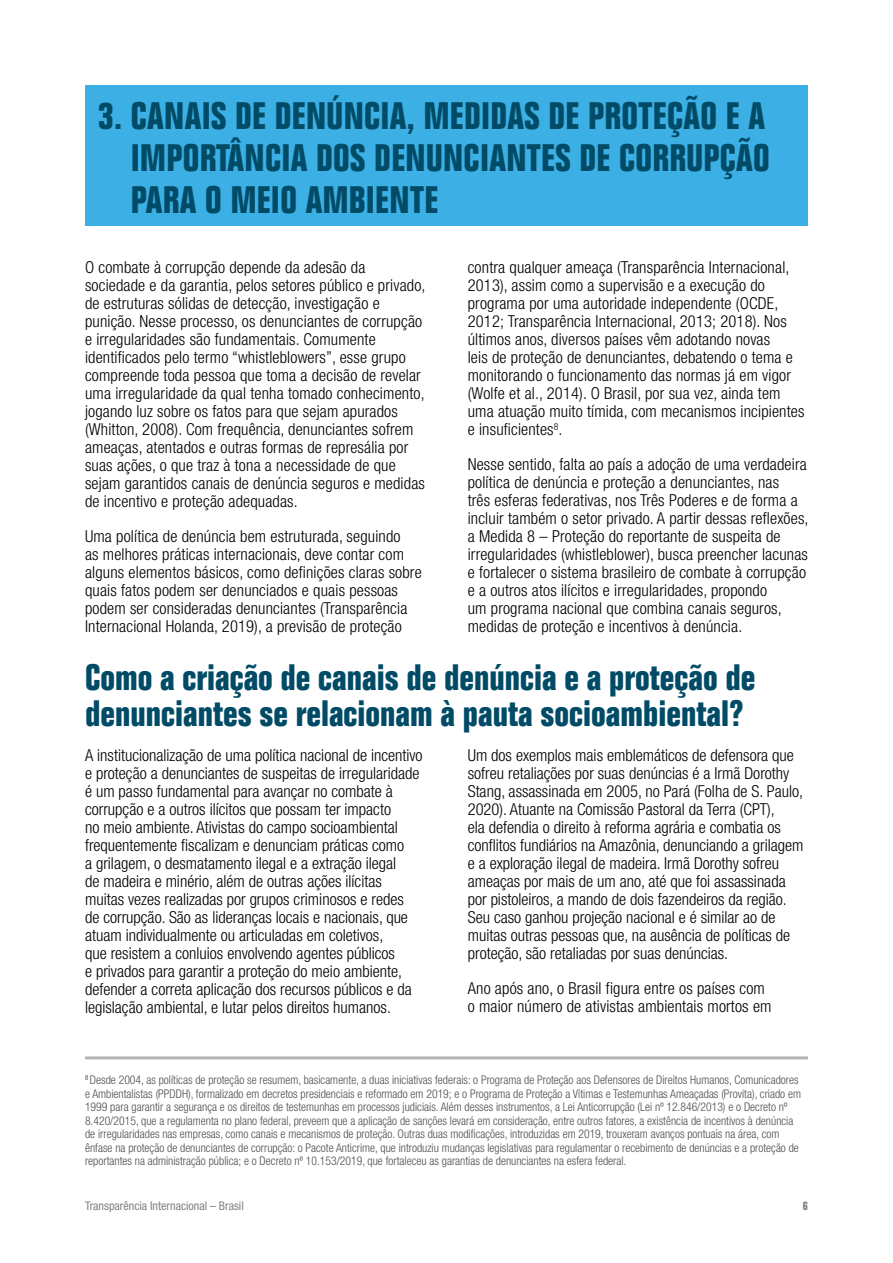
<style>
.page{position:relative;width:893px;height:1263px;background:#fff}
.page>*{position:absolute;margin:0;border:0;box-sizing:border-box;transform-origin:0 0}
.t1{font:700 condensed 37.5px/42px "Folio Std";letter-spacing:.01em;color:#014b66}
.t2{font:700 condensed 36px/36px "Folio Std";color:#014b66}
.t3{font:300 condensed 16.5px/18px "Helvetica Neue LT Std";letter-spacing:.01em;color:#000}
.t4{font:300 condensed 12px/13.5px "Helvetica Neue LT Std";color:#4d4d4f}
.t5{font:condensed 12px "Helvetica Neue LT Std";color:#808285}
.t6{font:700 condensed 12px "Folio Std";color:#808285}
</style>
<div class="page">
<div style="left:85px;top:85px;width:723px;height:141px;background:#3cafe4"></div>
<hr style="left:85px;top:1056px;width:723px;height:3px;background:#b1b4b6">
<h1 class="t1" style="left:131px;top:96px;width:641px;text-indent:-33px">3. CANAIS DE DENÚNCIA, MEDIDAS DE PROTEÇÃO E A<br>IMPORTÂNCIA DOS DENUNCIANTES DE CORRUPÇÃO<br>PARA O MEIO AMBIENTE</h1>
<p class="t3" style="left:85px;top:258px;width:342px">O combate à corrupção depende da adesão da sociedade e da garantia, pelos setores público e privado, de estruturas sólidas de detecção, investigação e punição. Nesse processo, os denunciantes de corrupção e irregularidades são fundamentais. Comumente identificados pelo termo “whistleblowers”, esse grupo compreende toda pessoa que toma a decisão de revelar uma irregularidade da qual tenha tomado conhecimento, jogando luz sobre os fatos para que sejam apurados (Whitton, 2008). Com frequência, denunciantes sofrem ameaças, atentados e outras formas de represália por suas ações, o que traz à tona a necessidade de que sejam garantidos canais de denúncia seguros e medidas de incentivo e proteção adequadas.</p>
<p class="t3" style="left:85px;top:527px;width:338px">Uma política de denúncia bem estruturada, seguindo<br>as melhores práticas internacionais, deve contar com alguns elementos básicos, como definições claras sobre quais fatos podem ser denunciados e quais pessoas podem ser consideradas denunciantes (Transparência Internacional Holanda, 2019), a previsão de proteção</p>
<p class="t3" style="left:468px;top:258px;width:338px">contra qualquer ameaça (Transparência Internacional, 2013), assim como a supervisão e a execução do programa por uma autoridade independente (OCDE, 2012; Transparência Internacional, 2013; 2018). Nos últimos anos, diversos países vêm adotando novas<br>leis de proteção de denunciantes, debatendo o tema e monitorando o funcionamento das normas já em vigor (Wolfe et al., 2014). O Brasil, por sua vez, ainda tem uma atuação muito tímida, com mecanismos incipientes e insuficientes<sup>8</sup>.</p>
<p class="t3" style="left:468px;top:455px;width:342px">Nesse sentido, falta ao país a adoção de uma verdadeira política de denúncia e proteção a denunciantes, nas<br>três esferas federativas, nos Três Poderes e de forma a incluir também o setor privado. A partir dessas reflexões, a Medida 8 – Proteção do reportante de suspeita de irregularidades (whistleblower), busca preencher lacunas e fortalecer o sistema brasileiro de combate à corrupção e a outros atos ilícitos e irregularidades, propondo<br>um programa nacional que combina canais seguros, medidas de proteção e incentivos à denúncia.</p>
<h2 class="t2" style="left:85px;top:660px;width:672px">Como a criação de canais de denúncia e a proteção de denunciantes se relacionam à pauta socioambiental?</h2>
<p class="t3" style="left:85px;top:746px;width:339px">A institucionalização de uma política nacional de incentivo e proteção a denunciantes de suspeitas de irregularidade é um passo fundamental para avançar no combate à corrupção e a outros ilícitos que possam ter impacto<br>no meio ambiente. Ativistas do campo socioambiental frequentemente fiscalizam e denunciam práticas como<br>a grilagem, o desmatamento ilegal e a extração ilegal<br>de madeira e minério, além de outras ações ilícitas muitas vezes realizadas por grupos criminosos e redes<br>de corrupção. São as lideranças locais e nacionais, que atuam individualmente ou articuladas em coletivos,<br>que resistem a conluios envolvendo agentes públicos<br>e privados para garantir a proteção do meio ambiente, defender a correta aplicação dos recursos públicos e da legislação ambiental, e lutar pelos direitos humanos.</p>
<p class="t3" style="left:468px;top:746px;width:337px">Um dos exemplos mais emblemáticos de defensora que sofreu retaliações por suas denúncias é a Irmã Dorothy Stang, assassinada em 2005, no Pará (Folha de S. Paulo, 2020). Atuante na Comissão Pastoral da Terra (CPT),<br>ela defendia o direito à reforma agrária e combatia os conflitos fundiários na Amazônia, denunciando a grilagem e a exploração ilegal de madeira. Irmã Dorothy sofreu ameaças por mais de um ano, até que foi assassinada por pistoleiros, a mando de dois fazendeiros da região.<br>Seu caso ganhou projeção nacional e é similar ao de muitas outras pessoas que, na ausência de políticas de proteção, são retaliadas por suas denúncias.</p>
<p class="t3" style="left:468px;top:979px;width:305px">Ano após ano, o Brasil figura entre os países com o maior número de ativistas ambientais mortos em</p>
<p class="t4" style="left:85px;top:1073px;width:717px"><sup>8</sup> Desde 2004, as políticas de proteção se resumem, basicamente, a duas iniciativas federais: o Programa de Proteção aos Defensores de Direitos Humanos, Comunicadores e Ambientalistas (PPDDH), formalizado em decretos presidenciais e reformado em 2019; e o Programa de Proteção a Vítimas e Testemunhas Ameaçadas (Provita), criado em 1999 para garantir a segurança e os direitos de testemunhas em processos judiciais. Além desses instrumentos, a Lei Anticorrupção (Lei nº 12.846/2013) e o Decreto nº 8.420/2015, que a regulamenta no plano federal, preveem que a aplicação de sanções levará em consideração, entre outros fatores, a existência de incentivos à denúncia de irregularidades nas empresas, como canais e mecanismos de proteção. Outras duas modificações, introduzidas em 2019, trouxeram avanços pontuais na área, com ênfase na proteção de denunciantes de corrupção: o Pacote Anticrime, que introduziu mudanças legislativas para regulamentar o recebimento de denúncias e a proteção de reportantes na administração pública; e o Decreto nº 10.153/2019, que fortaleceu as garantias de denunciantes na esfera federal.</p>
<p class="t5" style="left:85px;top:1199px;width:160px">Transparência Internacional – Brasil</p>
<p class="t6" style="left:803px;top:1199px;width:7px">6</p>
</div>
